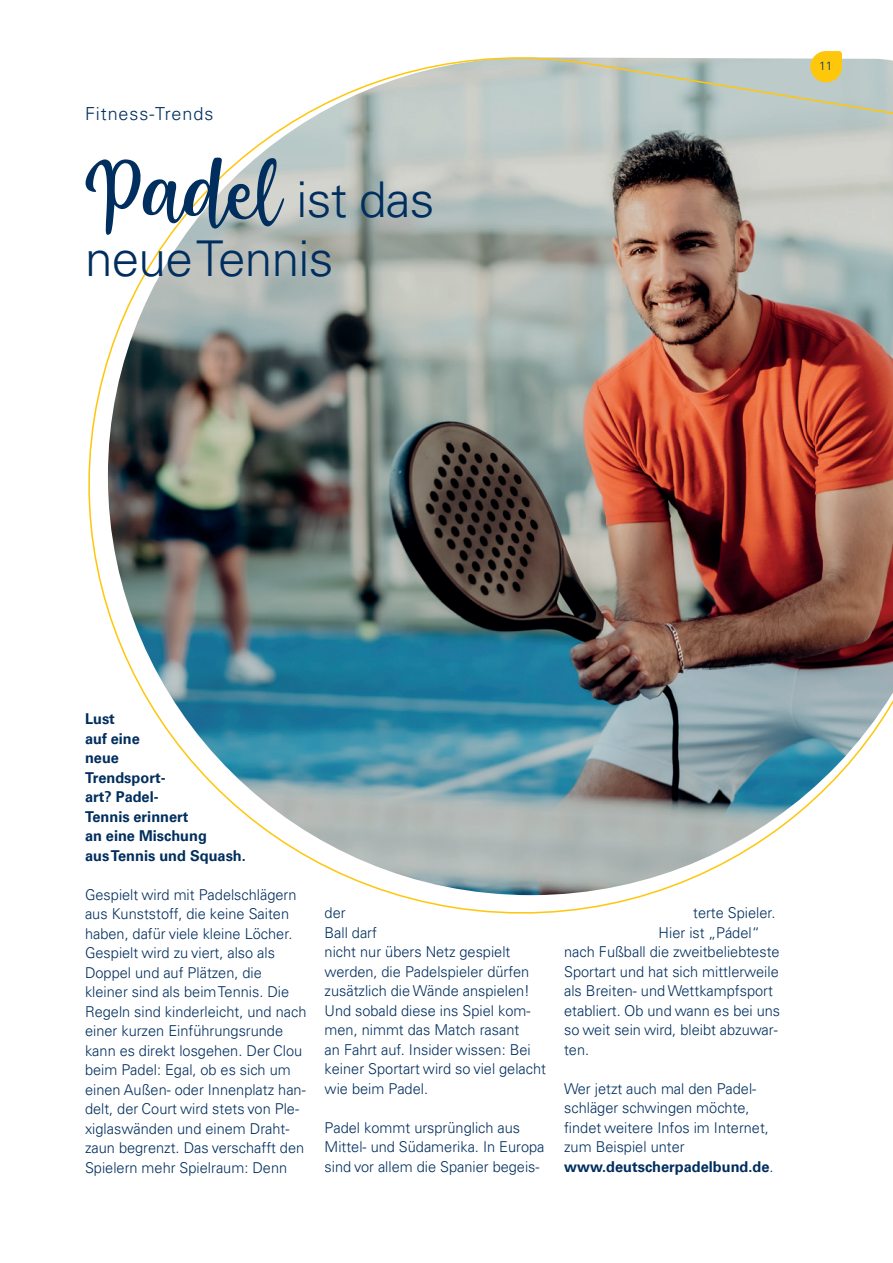
<style>
.page{position:relative;width:893px;height:1263px;background:#fff}
.page>*{position:absolute;margin:0;border:0;box-sizing:border-box;transform-origin:0 0}
.t1{font:300 49.5px/59.4px "Univers";letter-spacing:-.015em;color:#002e5e}
.t2{font:300 18px "Univers";letter-spacing:.05em;color:#002e5e}
.t3{font:300 15px/19.5px "Univers";color:#002e5e}
.t4{font:700 15px/19.5px "Univers";color:#002e5e}
.t5{font:300 12px "Univers";color:#002e5e}
.s1{font-family:"Honey Butter";font-weight:400;font-size:109.5px}
.s2{font-weight:700}
</style>
<div class="page">
<img style="left:88px;top:57px;width:805px;height:857px">
<svg style="left:810px;top:51px;width:32px;height:31px"></svg>
<p class="t2" style="left:85px;top:102px;width:130px">Fitness-Trends</p>
<h1 class="t1" style="left:85px;top:170px;width:351px"><span class="s1">Padel</span> ist das neue Tennis</h1>
<p class="t5" style="left:819px;top:58px;width:15px">11</p>
<p class="t4" style="left:85px;top:709px;width:162px">Lust<br>auf eine<br>neue<br>Trendsport-<br>art? Padel-<br>Tennis erinnert<br>an eine Mischung<br>aus Tennis und Squash.</p>
<p class="t3" style="left:85px;top:885px;width:223px">Gespielt wird mit Padelschlägern aus Kunststoff, die keine Saiten haben, dafür viele kleine Löcher.<br>Gespielt wird zu viert, also als<br>Doppel und auf Plätzen, die kleiner sind als beim Tennis. Die<br>Regeln sind kinderleicht, und nach einer kurzen Einführungsrunde kann es direkt losgehen. Der Clou beim Padel: Egal, ob es sich um einen Außen- oder Innenplatz han&shy;delt, der Court wird stets von Ple&shy;xiglaswänden und einem Draht&shy;zaun begrenzt. Das verschafft den<br>Spielern mehr Spielraum: Denn</p>
<p class="t3" style="left:325px;top:903px;width:223px">der<br>Ball darf<br>nicht nur übers Netz gespielt werden, die Padelspieler dürfen zusätzlich die Wände anspielen!<br>Und sobald diese ins Spiel kom&shy;men, nimmt das Match rasant<br>an Fahrt auf. Insider wissen: Bei keiner Sportart wird so viel gelacht wie beim Padel.</p>
<p class="t3" style="left:325px;top:1118px;width:221px">Padel kommt ursprünglich aus<br>Mittel- und Südamerika. In Europa sind vor allem die Spanier begeis-</p>
<p class="t3" style="left:693px;top:903px;width:84px">terte Spieler.</p>
<p class="t3" style="left:659px;top:923px;width:103px">Hier ist „Pádel“</p>
<p class="t3" style="left:564px;top:942px;width:217px">nach Fußball die zweitbeliebteste</p>
<p class="t3" style="left:564px;top:962px;width:216px">Sportart und hat sich mittlerweile</p>
<p class="t3" style="left:564px;top:981px;width:210px">als Breiten- und Wettkampfsport</p>
<p class="t3" style="left:564px;top:1001px;width:218px">etabliert. Ob und wann es bei uns</p>
<p class="t3" style="left:564px;top:1020px;width:215px">so weit sein wird, bleibt abzuwar-</p>
<p class="t3" style="left:564px;top:1040px;width:27px">ten.</p>
<p class="t3" style="left:564px;top:1079px;width:211px">Wer jetzt auch mal den Padel&shy;schläger schwingen möchte, findet weitere Infos im Internet, zum Beispiel unter <span class="s2">www.deutscherpadelbund.de</span>.</p>
</div>
